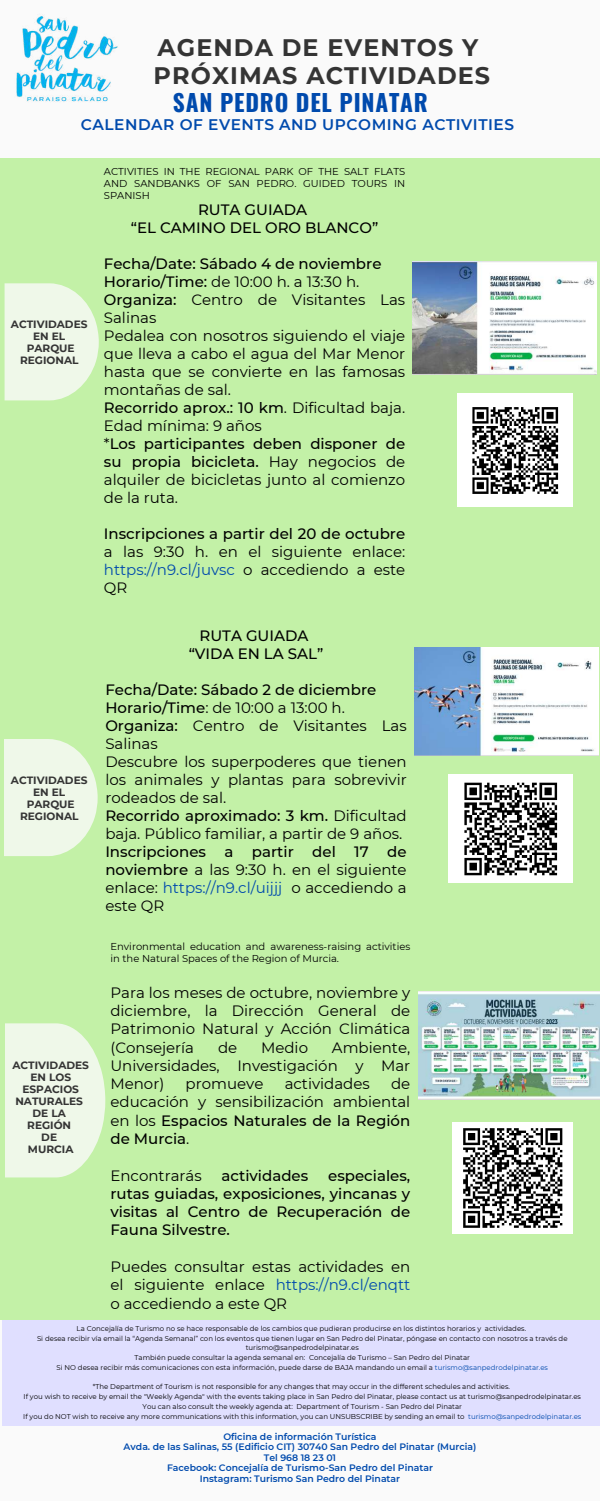
<style>
.page{position:relative;width:600px;height:1501px;background:#fff}
.page>*{position:absolute;margin:0;border:0;box-sizing:border-box;transform-origin:0 0}
.t1{font:700 23.9px/28.5px "Montserrat";letter-spacing:.045em;color:#343434}
.t2{font:700 23.4px "Oswald";letter-spacing:.035em;color:#004aad}
.t3{font:600 15.4px "Montserrat";letter-spacing:.035em;color:#004aad}
.t4{font:15px/18px "Montserrat";color:#000;text-align:justify}
.t5{font:500 15px/18.3px "Montserrat";color:#000;text-align:center}
.t6{font:700 10.6px/12px "Montserrat";color:#343434;text-align:center}
.t7{font:10px/12px "Montserrat";color:#000;text-align:justify}
.t8{font:600 9.3px/10.5px "Montserrat";color:#004aad;text-align:center}
.t9{font:7px/9.8px "Montserrat";color:#000;text-align:center}
.s1{font-weight:500}
.s2{color:#004aad}
</style>
<div class="page">
<div style="left:0;top:0;width:600px;height:1500px;background:#fafafa"></div>
<img style="left:16px;top:16px;width:102px;height:86px">
<div style="left:2px;top:1320px;width:598px;height:105px;background:#e0dfff"></div>
<div style="left:0;top:158px;width:600px;height:1161px;background:#c3f1a7"></div>
<svg style="left:5px;top:283px;width:94px;height:117px"></svg>
<img style="left:413px;top:261px;width:184px;height:113px">
<img style="left:414px;top:647px;width:184px;height:108px">
<svg style="left:4px;top:739px;width:94px;height:117px"></svg>
<svg style="left:5px;top:1023px;width:100px;height:154px"></svg>
<img style="left:419px;top:991px;width:181px;height:108px">
<img style="left:448px;top:774px;width:125px;height:108px">
<img style="left:457px;top:393px;width:116px;height:114px">
<img style="left:453px;top:1122px;width:120px;height:110px">
<h1 class="t1" style="left:154px;top:33px;width:338px">AGENDA DE EVENTOS Y<br>PRÓXIMAS ACTIVIDADES</h1>
<h2 class="t2" style="left:173px;top:84px;width:257px">SAN PEDRO DEL PINATAR</h2>
<p class="t3" style="left:81px;top:115px;width:435px">CALENDAR OF EVENTS AND UPCOMING ACTIVITIES</p>
<p class="t6" style="left:11px;top:318px;width:78px">ACTIVIDADES<br>EN EL<br>PARQUE<br>REGIONAL</p>
<p class="t6" style="left:11px;top:774px;width:78px">ACTIVIDADES<br>EN EL<br>PARQUE<br>REGIONAL</p>
<p class="t6" style="left:12px;top:1058px;width:78px">ACTIVIDADES<br>EN LOS<br>ESPACIOS<br>NATURALES<br>DE LA<br>REGIÓN<br>DE<br>MURCIA</p>
<p class="t7" style="left:104px;top:165px;width:303px">ACTIVITIES IN THE REGIONAL PARK OF THE SALT FLATS AND SANDBANKS OF SAN PEDRO. GUIDED TOURS IN SPANISH</p>
<p class="t5" style="left:131px;top:201px;width:249px;line-height:18px">RUTA GUIADA<br>“EL CAMINO DEL ORO BLANCO”</p>
<p class="t4" style="left:104px;top:255px;width:303px;text-align:left"><span class="s1">Fecha/Date: Sábado 4 de noviembre<br>Horario/Time:</span> de 10:00 h. a 13:30 h.<br><span class="s1">Organiza:</span> Centro de Visitantes Las<br>Salinas<br>Pedalea con nosotros siguiendo el viaje que lleva a cabo el agua del Mar Menor hasta que se convierte en las famosas montañas de sal.<br><span class="s1">Recorrido aprox.: 10 km</span>. Dificultad baja.<br>Edad mínima: 9 años<br>*<span class="s1">Los participantes deben disponer de su propia bicicleta.</span> Hay negocios de alquiler de bicicletas junto al comienzo de la ruta.</p>
<p class="t5" style="left:104px;top:524px;width:303px">Inscripciones a partir del 20 de octubre</p>
<p class="t4" style="left:104px;top:543px;width:303px">a las 9:30 h. en el siguiente enlace: <span class="s2">https://n9.cl/juvsc</span> o accediendo a este QR</p>
<p class="t5" style="left:189px;top:626px;width:136px;line-height:18px">RUTA GUIADA “VIDA EN LA SAL”</p>
<p class="t4" style="left:105px;top:680px;width:303px;text-align:left"><span class="s1">Fecha/Date: Sábado 2 de diciembre<br>Horario/Time</span>: de 10:00 a 13:00 h.<br><span class="s1">Organiza:</span> Centro de Visitantes Las<br>Salinas<br>Descubre los superpoderes que tienen los animales y plantas para sobrevivir rodeados de sal.<br><span class="s1">Recorrido aproximado: 3 km.</span> Dificultad baja. Público familiar, a partir de 9 años.</p>
<p class="t4" style="left:105px;top:842px;width:303px"><span class="s1">Inscripciones a partir del 17 de noviembre</span> a las 9:30 h. en el siguiente enlace: <span class="s2">https://n9.cl/uijjj</span> o accediendo a este QR</p>
<p class="t7" style="left:110px;top:940px;width:301px">Environmental education and awareness-raising activities in the Natural Spaces of the Region of Murcia.</p>
<p class="t4" style="left:110px;top:983px;width:301px;line-height:18.3px">Para los meses de octubre, noviembre y diciembre, la Dirección General de Patrimonio Natural y Acción Climática (Consejería</p>
<p class="t4" style="left:110px;top:1037px;width:301px;line-height:18.3px;text-indent:221px">Ambiente, Universidades, Investigación y Mar Menor)</p>
<p class="t4" style="left:218px;top:1038px;width:21px">de</p>
<p class="t4" style="left:261px;top:1038px;width:48px">Medio</p>
<p class="t4" style="left:110px;top:1074px;width:301px;line-height:18.3px;text-indent:281px">de educación y sensibilización ambiental en los <span class="s1">Espacios Naturales de la Región de Murcia</span>.</p>
<p class="t4" style="left:110px;top:1165px;width:93px">Encontrarás</p>
<p class="t5" style="left:222px;top:1165px;width:88px">actividades</p>
<p class="t4" style="left:186px;top:1074px;width:79px">promueve</p>
<p class="t4" style="left:285px;top:1074px;width:87px">actividades</p>
<p class="t5" style="left:110px;top:1165px;width:301px;text-align:justify;text-indent:218px">especiales, rutas guiadas, exposiciones, yincanas y visitas al Centro de Recuperación de Fauna Silvestre.</p>
<p class="t4" style="left:110px;top:1257px;width:301px;line-height:18.3px">Puedes consultar estas actividades en el siguiente enlace <span class="s2">https://n9.cl/enqtt </span>o accediendo a este QR</p>
<p class="t9" style="left:37px;top:1323px;width:532px">La Concejalía de Turismo no se hace responsable de los cambios que pudieran producirse en los distintos horarios y actividades.<br>Si desea recibir vía email la “Agenda Semanal” con los eventos que tienen lugar en San Pedro del Pinatar, póngase en contacto con nosotros a través de turismo@sanpedrodelpinatar.es<br>También puede consultar la agenda semanal en: Concejalía de Turismo – San Pedro del Pinatar<br>Si NO desea recibir más comunicaciones con esta información, puede darse de BAJA mandando un email a <span class="s2">turismo@sanpedrodelpinatar.es</span></p>
<p class="t9" style="left:23px;top:1381px;width:560px">*The Department of Tourism is not responsible for any changes that may occur in the different schedules and activities.<br>If you wish to receive by email the "Weekly Agenda" with the events taking place in San Pedro del Pinatar, please contact us at turismo@sanpedrodelpinatar.es You can also consult the weekly agenda at: Department of Tourism - San Pedro del Pinatar<br>If you do NOT wish to receive any more communications with this information, you can UNSUBSCRIBE by sending an email to <span class="s2">turismo@sanpedrodelpinatar.es</span></p>
<p class="t8" style="left:124px;top:1430px;width:354px">Oficina de información Turística<br>Avda. de las Salinas, 55 (Edificio CIT) 30740 San Pedro del Pinatar (Murcia)<br>Tel 968 18 23 01<br>Facebook: Concejalía de Turismo-San Pedro del Pinatar<br>Instagram: Turismo San Pedro del Pinatar</p>
</div>
